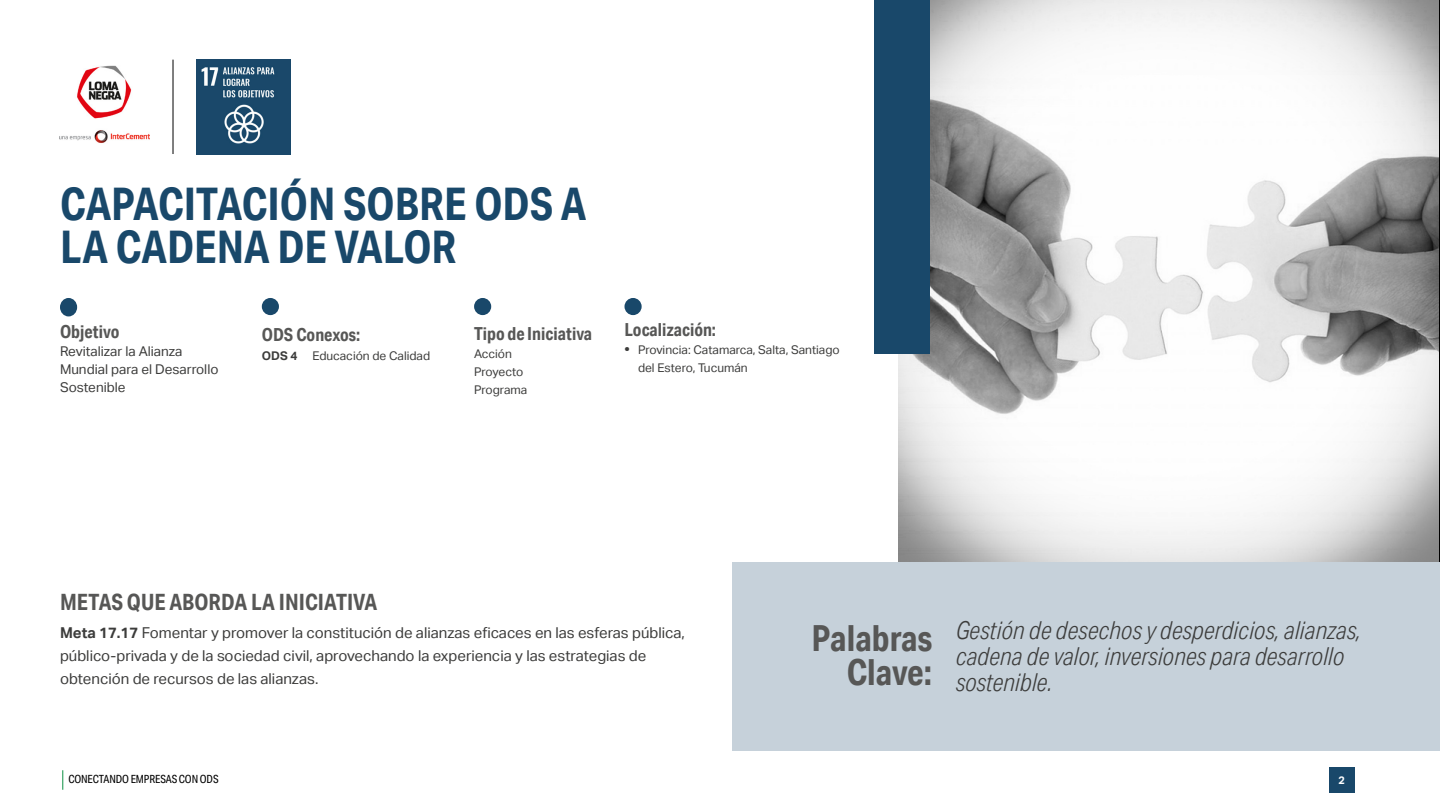
<style>
.page{position:relative;width:1440px;height:810px;background:#fff}
.page>*{position:absolute;margin:0;border:0;box-sizing:border-box;transform-origin:0 0}
.t1{font:700 45px/42.8px "Aktiv Grotesk Cd";color:#19486a}
.t2{font:700 36px/33.8px "Aktiv Grotesk Cd";color:#575756;text-align:right}
.t3{font:italic 300 24.75px/26.2px "Aktiv Grotesk Cd";color:#3c3c3b}
.t4{font:700 22.5px "Aktiv Grotesk Cd";color:#575756}
.t5{font:700 18px "Aktiv Grotesk Cd";color:#575756}
.t6{font:15px/23.2px "Aktiv Grotesk";color:#3c3c3b}
.t7{font:13.5px/18px "Aktiv Grotesk";color:#3c3c3b}
.t8{font:12px/18px "Aktiv Grotesk";color:#3c3c3b}
.t9{font:11.25px "Aktiv Grotesk Cd";letter-spacing:-.01em;color:#000}
.t10{font:700 10.88px "Aktiv Grotesk";color:#fff}
.s1{font-weight:700}
.s2{font-weight:700;font-size:13.5px}
</style>
<div class="page">
<svg style="left:62px;top:770px;width:1px;height:20px"></svg>
<div style="left:1329px;top:767px;width:25px;height:26px;background:#19486a"></div>
<div style="left:732px;top:562px;width:708px;height:189px;background:#c6d1da"></div>
<img style="left:898px;top:0;width:541px;height:562px">
<div style="left:874px;top:0;width:56px;height:354px;background:#19486a"></div>
<img style="left:196px;top:60px;width:95px;height:94px">
<hr style="left:173px;top:60px;width:1px;height:94px;background:#000">
<img style="left:60px;top:65px;width:89px;height:78px">
<div style="left:60px;top:298px;width:17px;height:18px;background:#19486a;border-radius:50%"></div>
<div style="left:474px;top:298px;width:17px;height:17px;background:#19486a;border-radius:50%"></div>
<div style="left:624px;top:298px;width:18px;height:17px;background:#19486a;border-radius:50%"></div>
<div style="left:262px;top:298px;width:17px;height:17px;background:#19486a;border-radius:50%"></div>
<h1 class="t1" style="left:60px;top:182px;width:528px">CAPACITACIÓN SOBRE ODS A<br>LA CADENA DE VALOR</h1>
<p class="t5" style="left:60px;top:320px;width:61px">Objetivo</p>
<p class="t7" style="left:60px;top:342px;width:160px">Revitalizar la Alianza<br>Mundial para el Desarrollo<br>Sostenible</p>
<p class="t5" style="left:262px;top:324px;width:100px">ODS Conexos:</p>
<p class="t8" style="left:262px;top:346px;width:170px"><span class="s1">ODS 4</span> Educación de Calidad</p>
<p class="t5" style="left:474px;top:322px;width:120px">Tipo de Iniciativa</p>
<p class="t8" style="left:474px;top:345px;width:55px">Acción<br>Proyecto<br>Programa</p>
<p class="t5" style="left:624px;top:318px;width:93px">Localización:</p>
<p class="t8" style="left:638px;top:341px;width:203px;text-indent:-14px"><span class="s2">•</span> Provincia: Catamarca, Salta, Santiago del Estero, Tucumán</p>
<h3 class="t4" style="left:60px;top:589px;width:319px">METAS QUE ABORDA LA INICIATIVA</h3>
<p class="t6" style="left:60px;top:621px;width:626px"><span class="s1">Meta 17.17</span> Fomentar y promover la constitución de alianzas eficaces en las esferas pública, público-privada y de la sociedad civil, aprovechando la experiencia y las estrategias de obtención de recursos de las alianzas.</p>
<h2 class="t2" style="left:811px;top:621px;width:122px">Palabras<br>Clave:</h2>
<h3 class="t3" style="left:956px;top:617px;width:407px">Gestión de desechos y desperdicios, alianzas, cadena de valor, inversiones para desarrollo sostenible.</h3>
<p class="t9" style="left:68px;top:773px;width:152px">CONECTANDO EMPRESAS CON ODS</p>
<p class="t10" style="left:1338px;top:774px;width:8px">2</p>
</div>
